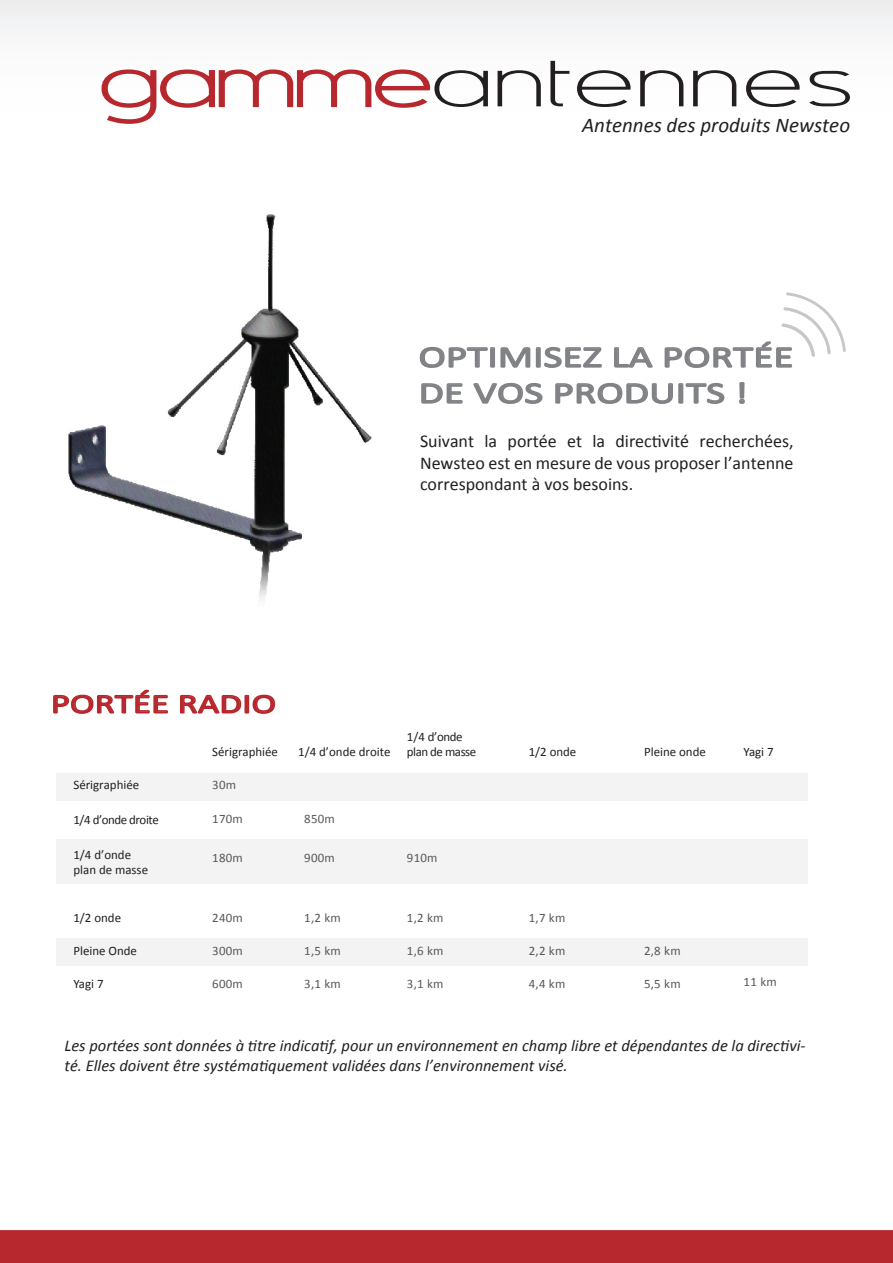
<style>
.page{position:relative;width:893px;height:1263px;background:#fff}
.page>*{position:absolute;margin:0;border:0;box-sizing:border-box;transform-origin:0 0}
.t1{font:90px "Asenine Wide";letter-spacing:.05em;color:#231f20}
.t2{font:30px/36px "Calibri";color:#808285;scale:1.38 1}
.t3{font:27px "Calibri";color:#b7282e;scale:1.38 1}
.t4{font:italic 21px "Calibri";color:#231f20}
.t5{font:18px/21.6px "Calibri";color:#231f20;text-align:justify}
.t6{font:italic 16.5px/19.8px "Calibri";color:#231f20}
.t7{font:12.9px/15.5px "Calibri";color:#231f20}
.t8{font:12.9px "Calibri";letter-spacing:.02em;color:#57585a}
.t9{font:12.9px/15.5px "Calibri";letter-spacing:-.035em;color:#231f20}
.s1{color:#b7282e}
</style>
<div class="page">
<div style="left:56px;top:773px;width:751px;height:27px;background:#f3f3f4"></div>
<div style="left:56px;top:839px;width:751px;height:45px;background:#f3f3f4"></div>
<div style="left:56px;top:939px;width:751px;height:27px;background:#f3f3f4"></div>
<div style="left:0;top:0;width:892px;height:194px;background:linear-gradient(to right,#fafafb,#fbfbfc)"></div>
<div style="left:0;top:1230px;width:893px;height:33px;background:#b7282e"></div>
<img style="left:68px;top:214px;width:304px;height:386px">
<svg style="left:101px;top:69px;width:330px;height:56px"></svg>
<svg style="left:419px;top:292px;width:427px;height:112px"></svg>
<svg style="left:53px;top:689px;width:115px;height:25px"></svg>
<svg style="left:180px;top:694px;width:96px;height:20px"></svg>
<h1 class="t1" style="left:100px;top:34px;width:754px"><span class="s1">gamme</span>antennes</h1>
<p class="t4" style="left:582px;top:111px;width:270px">Antennes des produits Newsteo</p>
<h2 class="t2" style="left:418px;top:339px;width:273px">OPTIMISEZ LA PORTÉE<br>DE VOS PRODUITS !</h2>
<p class="t5" style="left:420px;top:430px;width:375px">Suivant la portée et la directivité recherchées, Newsteo est en mesure de vous proposer l’antenne correspondant à vos besoins.</p>
<h3 class="t3" style="left:51px;top:687px;width:165px">PORTÉE RADIO</h3>
<p class="t7" style="left:73px;top:777px;width:67px">Sérigraphiée</p>
<p class="t9" style="left:73px;top:812px;width:87px">1/4 d’onde droite</p>
<p class="t7" style="left:73px;top:847px;width:76px">1/4 d’onde plan de masse</p>
<p class="t7" style="left:73px;top:910px;width:49px">1/2 onde</p>
<p class="t7" style="left:73px;top:943px;width:65px">Pleine Onde</p>
<p class="t7" style="left:73px;top:976px;width:32px">Yagi 7</p>
<p class="t7" style="left:212px;top:744px;width:67px">Sérigraphiée</p>
<p class="t8" style="left:212px;top:777px;width:25px">30m</p>
<p class="t8" style="left:212px;top:810px;width:32px">170m</p>
<p class="t8" style="left:212px;top:849px;width:32px">180m</p>
<p class="t8" style="left:212px;top:909px;width:32px">240m</p>
<p class="t8" style="left:212px;top:943px;width:32px">300m</p>
<p class="t8" style="left:212px;top:976px;width:32px">600m</p>
<p class="t7" style="left:298px;top:744px;width:94px">1/4 d’onde droite</p>
<p class="t9" style="left:407px;top:729px;width:71px">1/4 d’onde plan de masse</p>
<p class="t8" style="left:304px;top:810px;width:32px">850m</p>
<p class="t8" style="left:304px;top:849px;width:32px">900m</p>
<p class="t8" style="left:304px;top:910px;width:38px">1,2 km</p>
<p class="t8" style="left:304px;top:943px;width:38px">1,5 km</p>
<p class="t8" style="left:304px;top:976px;width:38px">3,1 km</p>
<p class="t8" style="left:407px;top:849px;width:32px">910m</p>
<p class="t8" style="left:407px;top:909px;width:38px">1,2 km</p>
<p class="t8" style="left:407px;top:943px;width:38px">1,6 km</p>
<p class="t8" style="left:407px;top:976px;width:38px">3,1 km</p>
<p class="t7" style="left:529px;top:744px;width:49px">1/2 onde</p>
<p class="t8" style="left:529px;top:909px;width:38px">1,7 km</p>
<p class="t8" style="left:529px;top:942px;width:38px">2,2 km</p>
<p class="t8" style="left:529px;top:975px;width:38px">4,4 km</p>
<p class="t7" style="left:644px;top:744px;width:63px">Pleine onde</p>
<p class="t7" style="left:744px;top:744px;width:32px">Yagi 7</p>
<p class="t8" style="left:644px;top:942px;width:38px">2,8 km</p>
<p class="t8" style="left:644px;top:975px;width:38px">5,5 km</p>
<p class="t8" style="left:744px;top:974px;width:35px">11 km</p>
<p class="t6" style="left:64px;top:1035px;width:742px">Les portées sont données à titre indicatif, pour un environnement en champ libre et dépendantes de la directivi&shy;té. Elles doivent être systématiquement validées dans l’environnement visé.</p>
</div>
